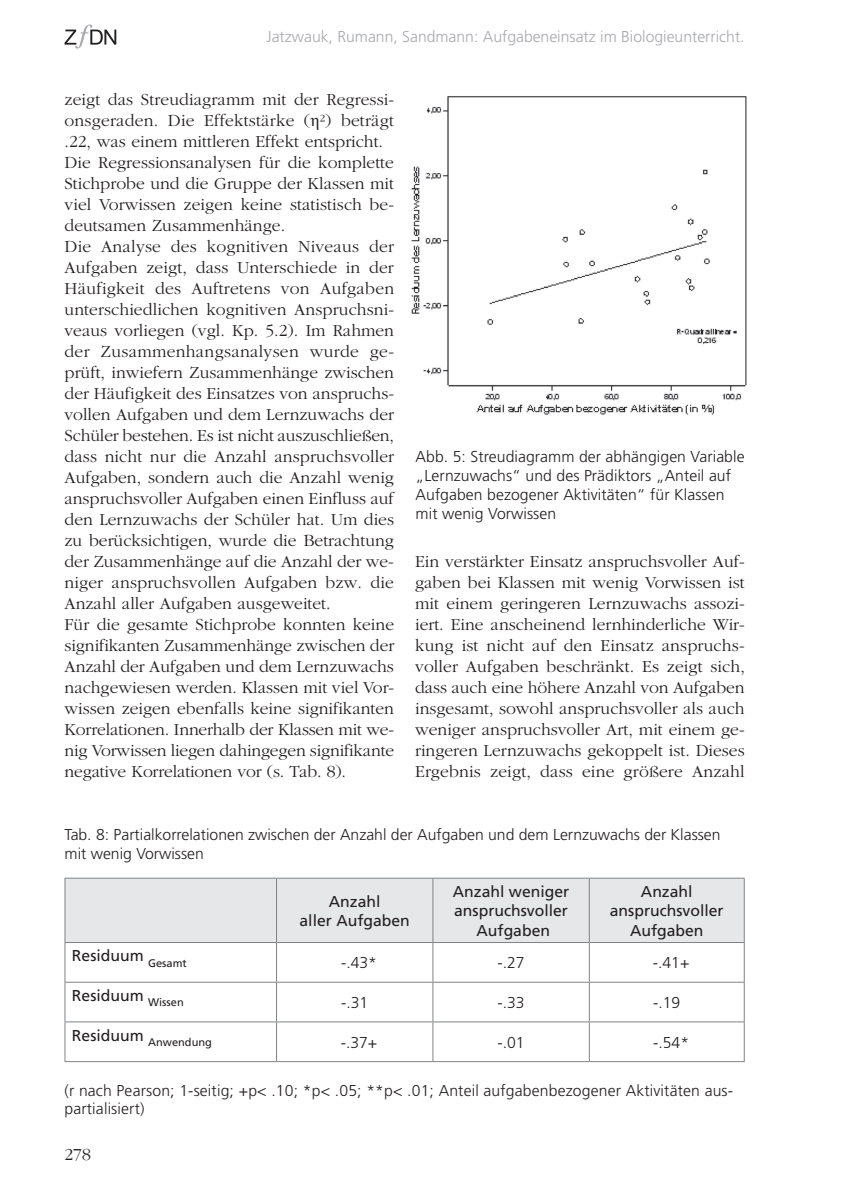
<style>
.page{position:relative;width:844px;height:1191px;background:#fff}
.page>*{position:absolute;margin:0;border:0;box-sizing:border-box;transform-origin:0 0}
.t1{font:300 17.5px/21px "Garamond";color:#231f20}
.t2{font:300 15.75px/18.9px "Frutiger LT";letter-spacing:.005em;color:#231f20}
.t3{font:15.75px/19.2px "Frutiger LT";color:#231f20;text-align:center}
.t4{font:300 15.75px "Frutiger LT";color:#a8a9ad}
.t5{font:11.03px "Frutiger LT";color:#231f20}
.s1{font-family:"Times New Roman";font-weight:400}
</style>
<div class="page">
<svg style="left:64px;top:24px;width:52px;height:25px"></svg>
<div style="left:65px;top:878px;width:678px;height:64px;background:#e6e7e9"></div>
<hr style="left:64px;top:877px;width:212px;height:1px;background:#808285">
<hr style="left:64px;top:878px;width:1px;height:64px;background:#808285">
<hr style="left:276px;top:877px;width:157px;height:1px;background:#808285">
<hr style="left:276px;top:878px;width:1px;height:64px;background:#808285">
<hr style="left:433px;top:877px;width:156px;height:1px;background:#808285">
<hr style="left:432px;top:878px;width:1px;height:64px;background:#808285">
<hr style="left:589px;top:877px;width:155px;height:1px;background:#808285">
<hr style="left:588px;top:878px;width:1px;height:64px;background:#808285">
<hr style="left:743px;top:878px;width:1px;height:64px;background:#808285">
<hr style="left:64px;top:942px;width:212px;height:1px;background:#808285">
<hr style="left:64px;top:943px;width:1px;height:38px;background:#808285">
<hr style="left:276px;top:942px;width:157px;height:1px;background:#808285">
<hr style="left:276px;top:943px;width:1px;height:38px;background:#808285">
<hr style="left:433px;top:942px;width:156px;height:1px;background:#808285">
<hr style="left:432px;top:943px;width:1px;height:38px;background:#808285">
<hr style="left:589px;top:942px;width:155px;height:1px;background:#808285">
<hr style="left:588px;top:943px;width:1px;height:38px;background:#808285">
<hr style="left:743px;top:943px;width:1px;height:38px;background:#808285">
<hr style="left:64px;top:981px;width:212px;height:1px;background:#808285">
<hr style="left:64px;top:982px;width:1px;height:39px;background:#808285">
<hr style="left:276px;top:981px;width:157px;height:1px;background:#808285">
<hr style="left:276px;top:982px;width:1px;height:39px;background:#808285">
<hr style="left:433px;top:981px;width:156px;height:1px;background:#808285">
<hr style="left:432px;top:982px;width:1px;height:39px;background:#808285">
<hr style="left:589px;top:981px;width:155px;height:1px;background:#808285">
<hr style="left:588px;top:982px;width:1px;height:39px;background:#808285">
<hr style="left:743px;top:982px;width:1px;height:39px;background:#808285">
<hr style="left:64px;top:1021px;width:212px;height:1px;background:#808285">
<hr style="left:64px;top:1022px;width:1px;height:39px;background:#808285">
<hr style="left:276px;top:1021px;width:157px;height:1px;background:#808285">
<hr style="left:276px;top:1022px;width:1px;height:39px;background:#808285">
<hr style="left:433px;top:1021px;width:156px;height:1px;background:#808285">
<hr style="left:432px;top:1022px;width:1px;height:39px;background:#808285">
<hr style="left:589px;top:1021px;width:155px;height:1px;background:#808285">
<hr style="left:588px;top:1022px;width:1px;height:39px;background:#808285">
<hr style="left:743px;top:1022px;width:1px;height:39px;background:#808285">
<hr style="left:64px;top:1061px;width:212px;height:1px;background:#808285">
<hr style="left:276px;top:1061px;width:157px;height:1px;background:#808285">
<hr style="left:433px;top:1061px;width:156px;height:1px;background:#808285">
<hr style="left:589px;top:1061px;width:155px;height:1px;background:#808285">
<img style="left:411px;top:96px;width:336px;height:319px">
<p class="t4" style="left:266px;top:27px;width:479px">Jatzwauk, Rumann, Sandmann: Aufgabeneinsatz im Biologieunterricht.</p>
<p class="t1" style="left:64px;top:89px;width:331px">zeigt das Streudiagramm mit der Regressi&shy;onsgeraden. Die Effektstärke (<span class="s1">η</span>²) beträgt .22, was einem mittleren Effekt entspricht.<br>Die Regressionsanalysen für die komplette Stichprobe und die Gruppe der Klassen mit viel Vorwissen zeigen keine statistisch be&shy;deutsamen Zusammenhänge.<br>Die Analyse des kognitiven Niveaus der Aufgaben zeigt, dass Unterschiede in der Häufigkeit des Auftretens von Aufgaben unterschiedlichen kognitiven Anspruchsni&shy;veaus vorliegen (vgl. Kp. 5.2). Im Rahmen der Zusammenhangsanalysen wurde ge&shy;prüft, inwiefern Zusammenhänge zwischen der Häufigkeit des Einsatzes von anspruchs&shy;vollen Aufgaben und dem Lernzuwachs der Schüler bestehen. Es ist nicht auszuschließen, dass nicht nur die Anzahl anspruchsvoller Aufgaben, sondern auch die Anzahl wenig anspruchsvoller Aufgaben einen Einfluss auf den Lernzuwachs der Schüler hat. Um dies zu berücksichtigen, wurde die Betrachtung der Zusammenhänge auf die Anzahl der we&shy;niger anspruchsvollen Aufgaben bzw. die Anzahl aller Aufgaben ausgeweitet.<br>Für die gesamte Stichprobe konnten keine signifikanten Zusammenhänge zwischen der Anzahl der Aufgaben und dem Lernzuwachs nachgewiesen werden. Klassen mit viel Vor&shy;wissen zeigen ebenfalls keine signifikanten Korrelationen. Innerhalb der Klassen mit we&shy;nig Vorwissen liegen dahingegen signifikante negative Korrelationen vor (s. Tab. 8).</p>
<p class="t2" style="left:415px;top:447px;width:330px">Abb. 5: Streudiagramm der abhängigen Variable „Lernzuwachs“ und des Prädiktors „Anteil auf Aufgaben bezogener Aktivitäten“ für Klassen mit wenig Vorwissen</p>
<p class="t1" style="left:415px;top:551px;width:331px;text-align:justify">Ein verstärkter Einsatz anspruchsvoller Auf&shy;gaben bei Klassen mit wenig Vorwissen ist mit einem geringeren Lernzuwachs assozi&shy;iert. Eine anscheinend lernhinderliche Wir&shy;kung ist nicht auf den Einsatz anspruchs&shy;voller Aufgaben beschränkt. Es zeigt sich, dass auch eine höhere Anzahl von Aufgaben insgesamt, sowohl anspruchsvoller als auch weniger anspruchsvoller Art, mit einem ge&shy;ringeren Lernzuwachs gekoppelt ist. Dieses Ergebnis zeigt, dass eine größere Anzahl</p>
<p class="t2" style="left:64px;top:825px;width:657px">Tab. 8: Partialkorrelationen zwischen der Anzahl der Aufgaben und dem Lernzuwachs der Klassen mit wenig Vorwissen</p>
<p class="t3" style="left:299px;top:891px;width:112px">Anzahl<br>aller Aufgaben</p>
<p class="t3" style="left:452px;top:882px;width:118px">Anzahl weniger anspruchsvoller<br>Aufgaben</p>
<p class="t3" style="left:609px;top:882px;width:115px">Anzahl anspruchsvoller<br>Aufgaben</p>
<p class="t3" style="left:72px;top:946px;width:116px">Residuum <sub>Gesamt</sub></p>
<p class="t2" style="left:341px;top:953px;width:37px">-.43*</p>
<p class="t2" style="left:497px;top:953px;width:29px">-.27</p>
<p class="t2" style="left:652px;top:953px;width:38px">-.41+</p>
<p class="t3" style="left:72px;top:986px;width:113px">Residuum <sub>Wissen</sub></p>
<p class="t2" style="left:341px;top:993px;width:29px">-.31</p>
<p class="t2" style="left:497px;top:993px;width:29px">-.33</p>
<p class="t2" style="left:653px;top:993px;width:29px">-.19</p>
<p class="t5" style="left:72px;top:1035px;width:141px"><sup>Residuum</sup> Anwendung</p>
<p class="t2" style="left:341px;top:1033px;width:38px">-.37+</p>
<p class="t2" style="left:497px;top:1033px;width:29px">-.01</p>
<p class="t2" style="left:653px;top:1033px;width:37px">-.54*</p>
<p class="t2" style="left:64px;top:1080px;width:670px">(r nach Pearson; 1-seitig; +p&lt; .10; *p&lt; .05; **p&lt; .01; Anteil aufgabenbezogener Aktivitäten aus&shy;partialisiert)</p>
<p class="t1" style="left:64px;top:1143px;width:28px">278</p>
</div>
